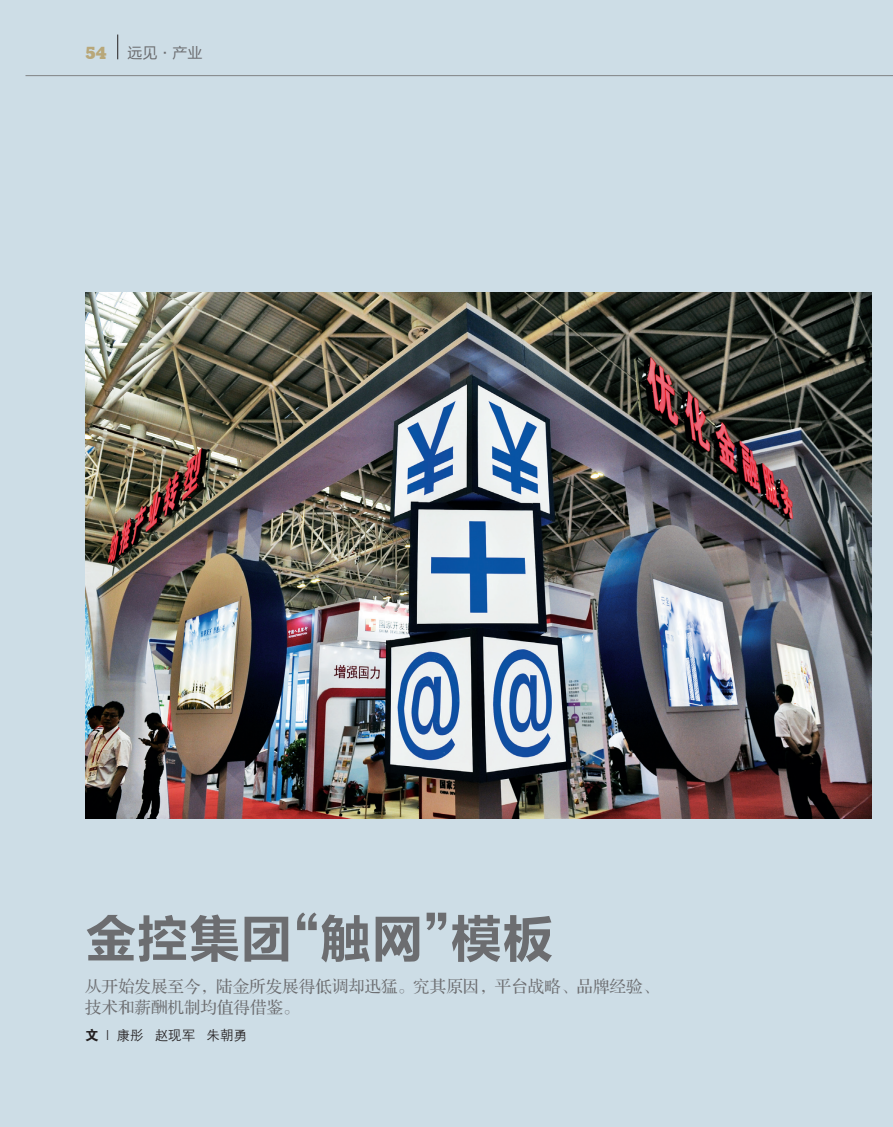
<style>
.page{position:relative;width:893px;height:1127px;background:#cddde6}
.page>*{position:absolute;margin:0;border:0;box-sizing:border-box;transform-origin:0 0}
.t1{font:51.75px "FZLTCHJW GB1 0";color:#6c6d70}
.t2{font:800 16.95px "Stymie BT";color:#b8a779}
.t3{font:16.5px/21px "FZS3 JW GB1 0";color:#6c6d70}
.t4{font:15px "FZLTHJW GB1 0";color:#6c6d70}
.t5{font:13.5px "FZZDXJW GB1 0";color:#231f20}
.s1{font-family:"FZDHTJW GB1 0"}
</style>
<div class="page">
<svg style="left:117px;top:35px;width:1px;height:24px"></svg>
<hr style="left:26px;top:75px;width:867px;height:1px;background:#808285">
<img style="left:85px;top:292px;width:787px;height:526px">
<p class="t2" style="left:85px;top:43px;width:23px">54</p>
<p class="t4" style="left:128px;top:45px;width:76px">远见·产业</p>
<p class="t1" style="left:268px;top:910px;width:209px">“触网”</p>
<p class="t1" style="left:85px;top:910px;width:209px">金控集团</p>
<p class="t1" style="left:450px;top:910px;width:105px">模板</p>
<p class="t3" style="left:85px;top:976px;width:576px">从开始发展至今，陆金所发展得低调却迅猛。究其原因，平台战略、品牌经验、技术和薪酬机制均值得借鉴。</p>
<p class="t5" style="left:85px;top:1028px;width:164px"><span class="s1">文</span> | 康彤 赵现军 朱朝勇</p>
</div>
